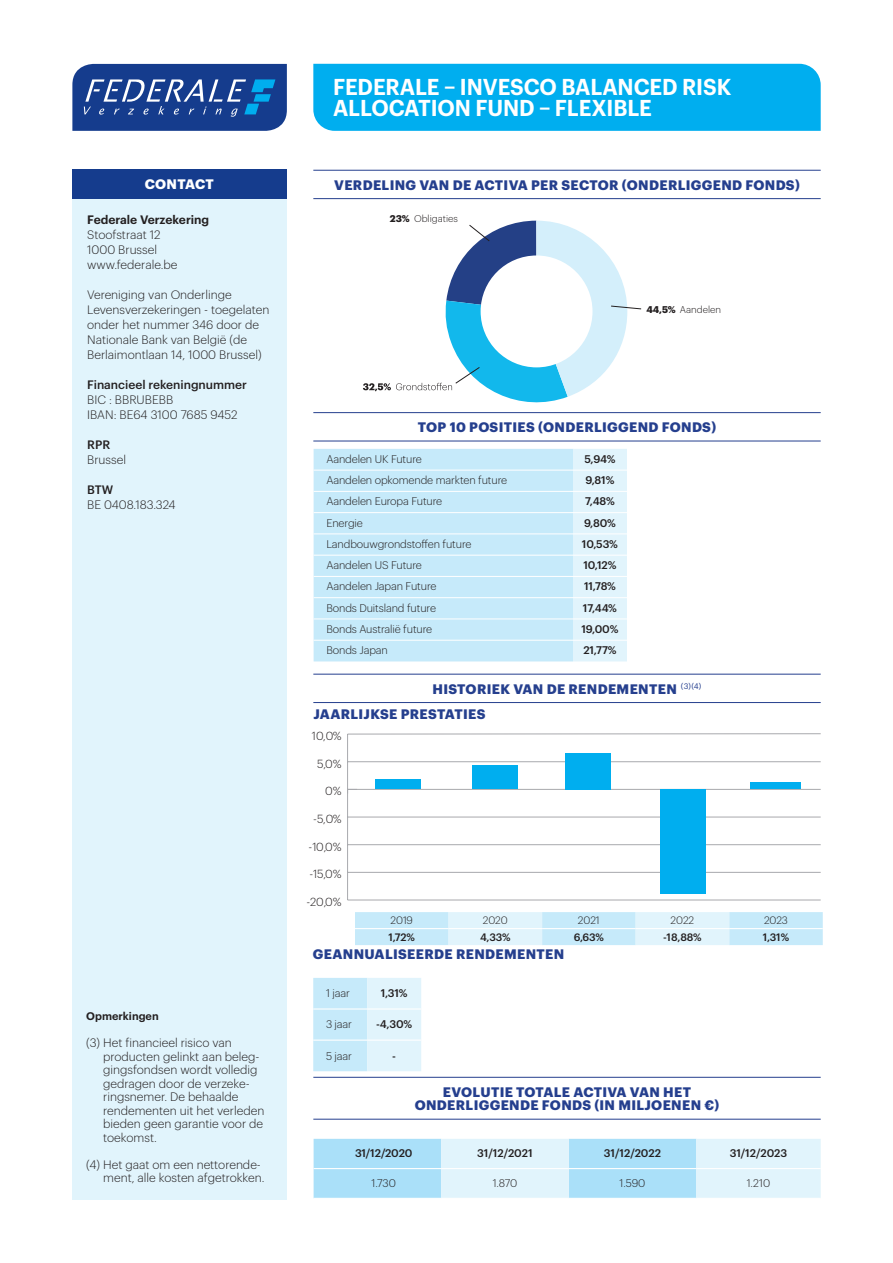
<style>
.page{position:relative;width:893px;height:1263px;background:#fff}
.page>*{position:absolute;margin:0;border:0;box-sizing:border-box;transform-origin:0 0}
.t1{font:600 22.5px/21px "Graphik";letter-spacing:-.005em;color:#fff;scale:.95 1}
.t2{font:700 13.5px/13.5px "Graphik";letter-spacing:.025em;color:#253f8e;text-align:center}
.t3{font:700 13.5px "Graphik";letter-spacing:.02em;color:#fff}
.t4{font:300 12px/13.5px "Graphik";color:#231f20}
.t5{font:500 12px "Graphik";color:#231f20}
.t6{font:600 12px "Graphik";color:#231f20}
.t7{font:300 11.55px "Graphik";letter-spacing:-.03em;color:#231f20}
.t8{font:300 10.8px "Graphik";letter-spacing:-.01em;color:#231f20}
.t9{font:500 10.8px "Graphik";letter-spacing:-.01em;color:#231f20}
.t10{font:600 10.8px "Graphik";color:#231f20}
.t11{font:500 10.5px "Graphik";letter-spacing:-.01em;color:#231f20}
.t12{font:300 10.5px "Graphik";letter-spacing:-.01em;color:#231f20}
.t13{font:300 9.6px "Graphik";color:#231f20}
.s1{font-weight:700}
</style>
<div class="page">
<svg style="left:363px;top:221px;width:279px;height:193px"></svg>
<div style="left:72px;top:199px;width:215px;height:1000px;background:#e1f4fc"></div>
<hr style="left:313px;top:170px;width:508px;height:1px;background:#253f8e">
<hr style="left:313px;top:198px;width:508px;height:1px;background:#253f8e">
<div style="left:313px;top:64px;width:508px;height:67px;background:#00aeef"></div>
<div style="left:72px;top:169px;width:215px;height:30px;background:#153c8d"></div>
<svg style="left:72px;top:64px;width:215px;height:67px;background:#2b529b"></svg>
<div style="left:314px;top:449px;width:259px;height:212px;background:#c6eafa"></div>
<div style="left:573px;top:449px;width:54px;height:212px;background:#e1f4fc"></div>
<hr style="left:314px;top:470px;width:259px;height:1px;background:#fff">
<hr style="left:573px;top:470px;width:54px;height:1px;background:#fff">
<hr style="left:314px;top:491px;width:259px;height:1px;background:#fff">
<hr style="left:573px;top:491px;width:54px;height:1px;background:#fff">
<hr style="left:314px;top:512px;width:259px;height:1px;background:#fff">
<hr style="left:573px;top:512px;width:54px;height:1px;background:#fff">
<hr style="left:314px;top:534px;width:259px;height:1px;background:#fff">
<hr style="left:573px;top:534px;width:54px;height:1px;background:#fff">
<hr style="left:314px;top:555px;width:259px;height:1px;background:#fff">
<hr style="left:573px;top:555px;width:54px;height:1px;background:#fff">
<hr style="left:314px;top:576px;width:259px;height:1px;background:#fff">
<hr style="left:573px;top:576px;width:54px;height:1px;background:#fff">
<hr style="left:314px;top:597px;width:259px;height:1px;background:#fff">
<hr style="left:573px;top:597px;width:54px;height:1px;background:#fff">
<hr style="left:314px;top:619px;width:259px;height:1px;background:#fff">
<hr style="left:573px;top:619px;width:54px;height:1px;background:#fff">
<hr style="left:314px;top:640px;width:259px;height:1px;background:#fff">
<hr style="left:573px;top:640px;width:54px;height:1px;background:#fff">
<hr style="left:313px;top:412px;width:508px;height:1px;background:#253f8e">
<hr style="left:313px;top:441px;width:508px;height:1px;background:#253f8e">
<hr style="left:313px;top:674px;width:508px;height:1px;background:#253f8e">
<hr style="left:313px;top:702px;width:508px;height:1px;background:#253f8e">
<hr style="left:313px;top:1077px;width:508px;height:1px;background:#253f8e">
<hr style="left:313px;top:1119px;width:508px;height:1px;background:#253f8e">
<svg style="left:313px;top:978px;width:108px;height:93px;background:#d4effb"></svg>
<hr style="left:313px;top:1008px;width:54px;height:1px;background:#fff">
<hr style="left:367px;top:1008px;width:54px;height:1px;background:#fff">
<hr style="left:313px;top:1039px;width:54px;height:2px;background:#fff">
<hr style="left:367px;top:1039px;width:54px;height:2px;background:#fff">
<svg style="left:355px;top:912px;width:468px;height:33px;background:#d1eefa"></svg>
<hr style="left:355px;top:928px;width:94px;height:1px;background:#fff">
<hr style="left:449px;top:928px;width:93px;height:1px;background:#fff">
<hr style="left:542px;top:928px;width:94px;height:1px;background:#fff">
<hr style="left:636px;top:928px;width:93px;height:1px;background:#fff">
<hr style="left:729px;top:928px;width:94px;height:1px;background:#fff">
<hr style="left:348px;top:789px;width:473px;height:1px;background:#a8a9ad">
<hr style="left:347px;top:734px;width:1px;height:166px;background:#a8a9ad">
<hr style="left:348px;top:900px;width:473px;height:1px;background:#a8a9ad">
<hr style="left:348px;top:872px;width:473px;height:1px;background:#a8a9ad">
<hr style="left:348px;top:844px;width:473px;height:1px;background:#a8a9ad">
<hr style="left:348px;top:817px;width:473px;height:1px;background:#a8a9ad">
<hr style="left:348px;top:761px;width:473px;height:1px;background:#a8a9ad">
<hr style="left:348px;top:733px;width:473px;height:1px;background:#a8a9ad">
<div style="left:661px;top:789px;width:45px;height:105px;background:#00aeef"></div>
<div style="left:566px;top:753px;width:45px;height:36px;background:#00aeef"></div>
<div style="left:472px;top:765px;width:46px;height:24px;background:#00aeef"></div>
<div style="left:375px;top:780px;width:45px;height:9px;background:#00aeef"></div>
<svg style="left:314px;top:1139px;width:507px;height:59px;background:#c5eafa"></svg>
<hr style="left:314px;top:1168px;width:127px;height:1px;background:#fff">
<hr style="left:441px;top:1168px;width:128px;height:1px;background:#fff">
<hr style="left:569px;top:1168px;width:127px;height:1px;background:#fff">
<hr style="left:696px;top:1168px;width:125px;height:1px;background:#fff">
<div style="left:750px;top:782px;width:50px;height:7px;background:#00aeef"></div>
<p class="t1" style="left:333px;top:74px;width:421px">FEDERALE – INVESCO BALANCED RISK<br>ALLOCATION FUND – FLEXIBLE</p>
<p class="t3" style="left:145px;top:174px;width:71px">CONTACT</p>
<p class="t2" style="left:334px;top:177px;width:467px">VERDELING VAN DE ACTIVA PER SECTOR (ONDERLIGGEND FONDS)</p>
<p class="t6" style="left:87px;top:210px;width:124px">Federale Verzekering</p>
<p class="t4" style="left:87px;top:227px;width:75px">Stoofstraat 12</p>
<p class="t4" style="left:87px;top:242px;width:71px">1000 Brussel</p>
<p class="t4" style="left:87px;top:257px;width:92px">www.federale.be</p>
<p class="t4" style="left:87px;top:286px;width:184px;line-height:15px">Vereniging van Onderlinge<br>Levensverzekeringen - toegelaten onder het nummer 346 door de<br>Nationale Bank van België (de<br>Berlaimontlaan 14, 1000 Brussel)</p>
<p class="t5" style="left:87px;top:375px;width:161px">Financieel rekeningnummer</p>
<p class="t4" style="left:87px;top:392px;width:88px">BIC : BBRUBEBB</p>
<p class="t4" style="left:87px;top:407px;width:152px">IBAN: BE64 3100 7685 9452</p>
<p class="t5" style="left:87px;top:435px;width:25px">RPR</p>
<p class="t4" style="left:87px;top:452px;width:40px">Brussel</p>
<p class="t5" style="left:87px;top:480px;width:28px">BTW</p>
<p class="t4" style="left:87px;top:497px;width:90px">BE 0408.183.324</p>
<p class="t10" style="left:86px;top:1008px;width:74px">Opmerkingen</p>
<p class="t4" style="left:103px;top:1035px;width:163px;text-indent:-17px">(3) Het financieel risico van producten gelinkt aan beleg&shy;gingsfondsen wordt volledig gedragen door de verzeke&shy;ringsnemer. De behaalde rendementen uit het verleden bieden geen garantie voor de toekomst.</p>
<p class="t4" style="left:103px;top:1157px;width:163px;text-indent:-17px">(4) Het gaat om een nettorende&shy;ment, alle kosten afgetrokken.</p>
<p class="t13" style="left:390px;top:212px;width:70px"><span class="s1">23%</span> Obligaties</p>
<p class="t13" style="left:646px;top:303px;width:76px"><span class="s1">44,5%</span> Aandelen</p>
<p class="t2" style="left:418px;top:419px;width:300px">TOP 10 POSITIES (ONDERLIGGEND FONDS)</p>
<p class="t8" style="left:326px;top:451px;width:97px">Aandelen UK Future</p>
<p class="t9" style="left:584px;top:451px;width:32px">5,94%</p>
<p class="t8" style="left:326px;top:472px;width:182px">Aandelen opkomende markten future</p>
<p class="t9" style="left:585px;top:472px;width:30px">9,81%</p>
<p class="t8" style="left:326px;top:494px;width:117px">Aandelen Europa Future</p>
<p class="t9" style="left:585px;top:493px;width:31px">7,48%</p>
<p class="t8" style="left:326px;top:515px;width:38px">Energie</p>
<p class="t9" style="left:584px;top:514px;width:33px">9,80%</p>
<p class="t8" style="left:326px;top:536px;width:147px">Landbouwgrondstoffen future</p>
<p class="t9" style="left:582px;top:536px;width:38px">10,53%</p>
<p class="t8" style="left:326px;top:557px;width:97px">Aandelen US Future</p>
<p class="t9" style="left:583px;top:557px;width:35px">10,12%</p>
<p class="t8" style="left:326px;top:579px;width:112px">Aandelen Japan Future</p>
<p class="t9" style="left:584px;top:578px;width:33px">11,78%</p>
<p class="t8" style="left:326px;top:600px;width:111px">Bonds Duitsland future</p>
<p class="t9" style="left:583px;top:600px;width:36px">17,44%</p>
<p class="t8" style="left:326px;top:621px;width:107px">Bonds Australië future</p>
<p class="t9" style="left:582px;top:621px;width:38px">19,00%</p>
<p class="t8" style="left:326px;top:642px;width:63px">Bonds Japan</p>
<p class="t9" style="left:583px;top:642px;width:35px">21,77%</p>
<p class="t2" style="left:432px;top:681px;width:270px">HISTORIEK VAN DE RENDEMENTEN <sup>(3)(4)</sup></p>
<p class="t2" style="left:313px;top:706px;width:174px">JAARLIJKSE PRESTATIES</p>
<p class="t7" style="left:312px;top:727px;width:31px">10,0%</p>
<p class="t7" style="left:317px;top:755px;width:26px">5,0%</p>
<p class="t7" style="left:325px;top:783px;width:18px">0%</p>
<p class="t7" style="left:313px;top:810px;width:30px">-5,0%</p>
<p class="t7" style="left:309px;top:838px;width:35px">-10,0%</p>
<p class="t7" style="left:309px;top:865px;width:34px">-15,0%</p>
<p class="t7" style="left:306px;top:893px;width:37px">-20,0%</p>
<p class="t12" style="left:391px;top:913px;width:24px">2019</p>
<p class="t12" style="left:483px;top:913px;width:26px">2020</p>
<p class="t12" style="left:578px;top:913px;width:23px">2021</p>
<p class="t12" style="left:671px;top:913px;width:25px">2022</p>
<p class="t12" style="left:764px;top:913px;width:25px">2023</p>
<p class="t11" style="left:389px;top:930px;width:28px">1,72%</p>
<p class="t11" style="left:480px;top:930px;width:32px">4,33%</p>
<p class="t11" style="left:574px;top:930px;width:32px">6,63%</p>
<p class="t11" style="left:663px;top:930px;width:40px">-18,88%</p>
<p class="t11" style="left:763px;top:930px;width:28px">1,31%</p>
<p class="t2" style="left:313px;top:946px;width:253px">GEANNUALISEERDE RENDEMENTEN</p>
<p class="t8" style="left:326px;top:985px;width:25px">1 jaar</p>
<p class="t9" style="left:381px;top:985px;width:28px">1,31%</p>
<p class="t8" style="left:326px;top:1016px;width:28px">3 jaar</p>
<p class="t9" style="left:376px;top:1016px;width:37px">-4,30%</p>
<p class="t8" style="left:326px;top:1049px;width:27px">5 jaar</p>
<p class="t9" style="left:392px;top:1048px;width:5px">-</p>
<p class="t2" style="left:415px;top:1084px;width:306px">EVOLUTIE TOTALE ACTIVA VAN HET<br>ONDERLIGGENDE FONDS (IN MILJOENEN €)</p>
<p class="t9" style="left:355px;top:1145px;width:59px">31/12/2020</p>
<p class="t9" style="left:477px;top:1145px;width:57px">31/12/2021</p>
<p class="t9" style="left:604px;top:1145px;width:59px">31/12/2022</p>
<p class="t9" style="left:730px;top:1145px;width:59px">31/12/2023</p>
<p class="t8" style="left:372px;top:1175px;width:26px">1.730</p>
<p class="t8" style="left:493px;top:1175px;width:26px">1.870</p>
<p class="t8" style="left:620px;top:1175px;width:27px">1.590</p>
<p class="t8" style="left:747px;top:1175px;width:25px">1.210</p>
</div>
